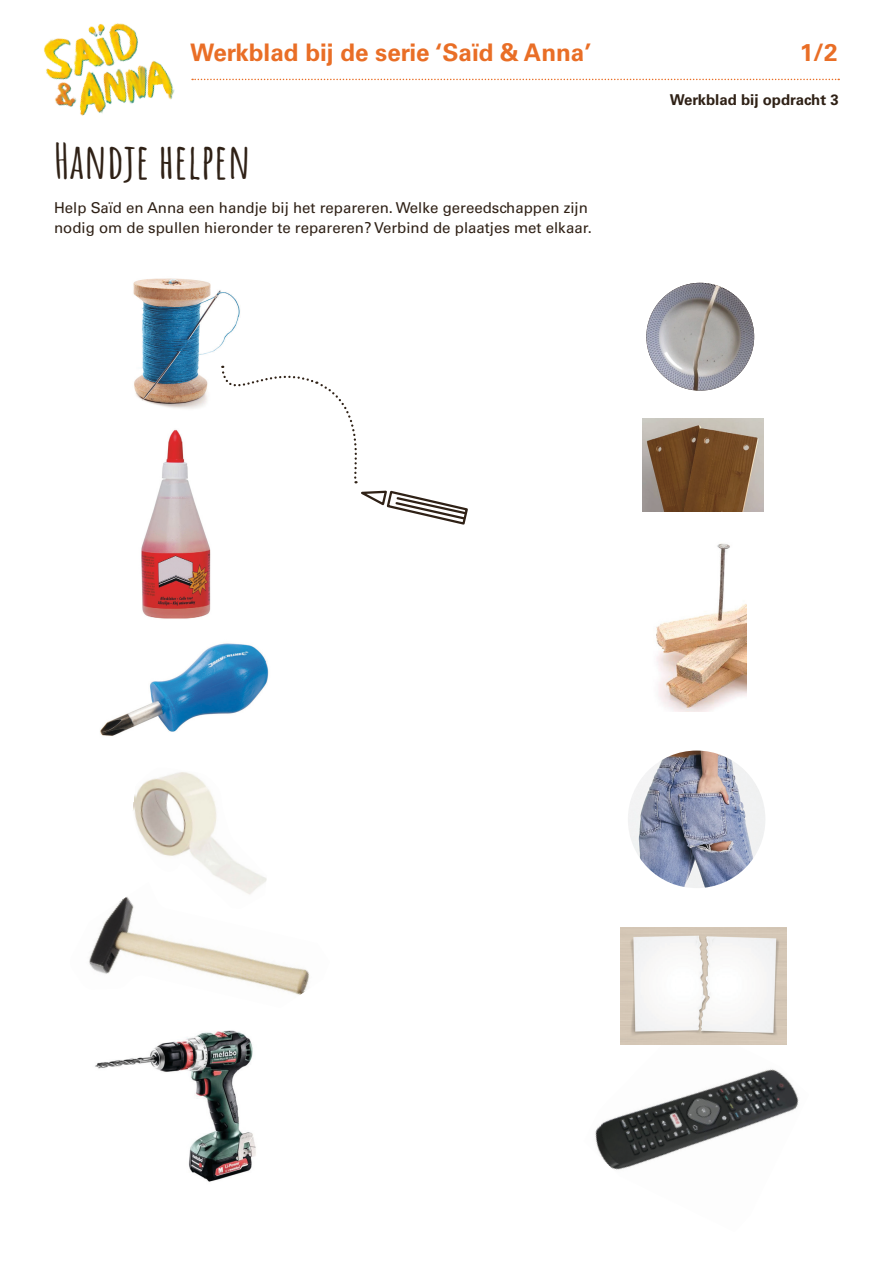
<style>
.page{position:relative;width:893px;height:1263px;background:#fff}
.page>*{position:absolute;margin:0;border:0;box-sizing:border-box;transform-origin:0 0}
.t1{font:700 48px "Amatic SC";color:#2f2116}
.t2{font:700 24.15px "Univers";color:#e96e26}
.t3{font:15px "Univers";color:#2f2116}
.t4{font:700 15px "Univers";color:#2f2116}
</style>
<div class="page">
<img style="left:43px;top:23px;width:132px;height:93px">
<svg style="left:192px;top:79px;width:647px;height:1px"></svg>
<img style="left:595px;top:1020px;width:204px;height:150px">
<img style="left:141px;top:429px;width:70px;height:190px">
<img style="left:628px;top:750px;width:137px;height:138px;border-radius:69px">
<img style="left:133px;top:278px;width:107px;height:131px">
<img style="left:621px;top:927px;width:165px;height:117px">
<img style="left:656px;top:543px;width:90px;height:169px">
<img style="left:133px;top:772px;width:134px;height:110px">
<img style="left:100px;top:643px;width:169px;height:93px">
<img style="left:646px;top:283px;width:108px;height:108px;border-radius:54px">
<img style="left:95px;top:1030px;width:161px;height:152px">
<img style="left:89px;top:882px;width:221px;height:113px">
<svg style="left:361px;top:490px;width:107px;height:35px"></svg>
<svg style="left:220px;top:364px;width:138px;height:119px"></svg>
<img style="left:642px;top:419px;width:121px;height:93px">
<p class="t2" style="left:190px;top:38px;width:402px">Werkblad bij de serie ‘Saïd &amp; Anna’</p>
<p class="t2" style="left:800px;top:38px;width:39px">1/2</p>
<p class="t4" style="left:670px;top:91px;width:171px">Werkblad bij opdracht 3</p>
<p class="t1" style="left:54px;top:124px;width:198px">Handje helpen</p>
<p class="t3" style="left:54px;top:199px;width:535px">Help Saïd en Anna een handje bij het repareren. Welke gereedschappen zijn</p>
<p class="t3" style="left:54px;top:219px;width:539px">nodig om de spullen hieronder te repareren? Verbind de plaatjes met elkaar.</p>
</div>
